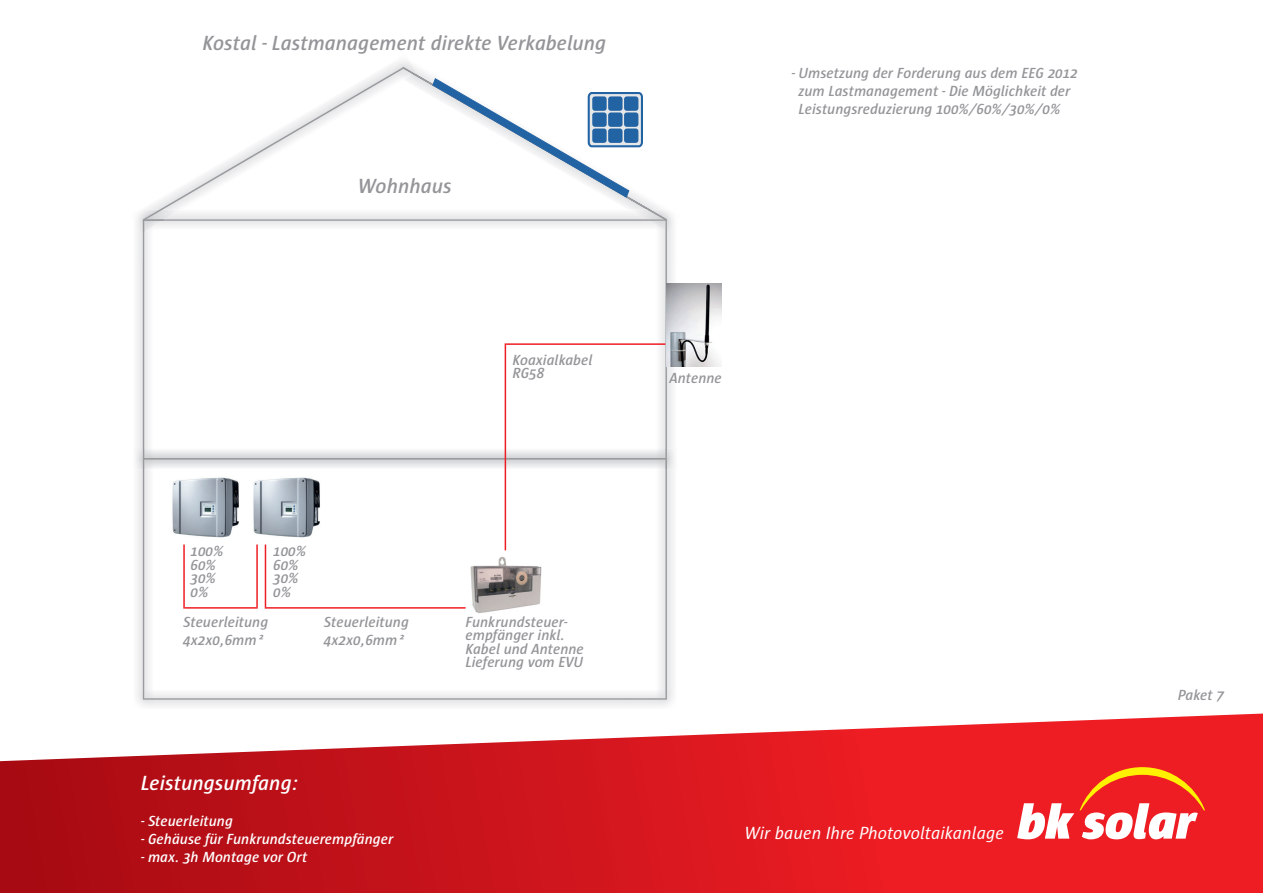
<style>
.page{position:relative;width:1263px;height:893px;background:#fff}
.page>*{position:absolute;margin:0;border:0;box-sizing:border-box;transform-origin:0 0}
.t1{font:italic 600 21px "Sun";color:#939598}
.t2{font:italic 600 21px "Sun";color:#fff}
.t3{font:italic 18px "Sun";color:#fff}
.t4{font:italic 600 15px/13.5px "Sun";color:#939598}
.t5{font:italic 600 15px "Sun";color:#fff}
</style>
<div class="page">
<div style="left:137px;top:469px;width:490px;height:237px;background:#eeeeef"></div>
<svg style="left:143px;top:469px;width:524px;height:231px"></svg>
<img style="left:135px;top:448px;width:542px;height:21px">
<img style="left:143px;top:459px;width:524px;height:10px">
<svg style="left:143px;top:222px;width:524px;height:237px"></svg>
<img style="left:136px;top:212px;width:46px;height:21px">
<img style="left:143px;top:222px;width:22px;height:10px">
<svg style="left:141px;top:66px;width:526px;height:156px"></svg>
<div style="left:592px;top:96px;width:15px;height:15px;background:#2263a4;border:5px solid #2263a4"></div>
<svg style="left:608px;top:96px;width:14px;height:15px"></svg>
<svg style="left:624px;top:96px;width:14px;height:15px"></svg>
<div style="left:592px;top:112px;width:15px;height:15px;background:#2263a4;border:5px solid #2263a4"></div>
<svg style="left:608px;top:112px;width:14px;height:15px"></svg>
<svg style="left:624px;top:112px;width:14px;height:15px"></svg>
<svg style="left:592px;top:129px;width:15px;height:14px"></svg>
<div style="left:608px;top:129px;width:14px;height:14px;background:#2263a4;border:5px solid #2263a4"></div>
<div style="left:624px;top:129px;width:14px;height:14px;background:#2263a4;border:5px solid #2263a4"></div>
<img style="left:252px;top:475px;width:69px;height:63px">
<hr style="left:183px;top:544px;width:2px;height:65px;background:#ee1d23">
<img style="left:171px;top:475px;width:69px;height:63px">
<hr style="left:185px;top:607px;width:73px;height:2px;background:#ee1d23">
<hr style="left:256px;top:544px;width:2px;height:63px;background:#ee1d23">
<hr style="left:265px;top:544px;width:1px;height:63px;background:#ee1d23">
<hr style="left:265px;top:607px;width:201px;height:2px;background:#ee1d23">
<img style="left:470px;top:556px;width:72px;height:72px">
<img style="left:666px;top:284px;width:56px;height:83px">
<hr style="left:505px;top:343px;width:1px;height:207px;background:#ee1d23">
<hr style="left:506px;top:343px;width:159px;height:2px;background:#ee1d23">
<svg style="left:0;top:713px;width:1263px;height:180px;background:#da373d"></svg>
<svg style="left:1017px;top:767px;width:188px;height:72px"></svg>
<h1 class="t1" style="left:203px;top:32px;width:405px">Kostal - Lastmanagement direkte Verkabelung</h1>
<h1 class="t1" style="left:358px;top:175px;width:95px">Wohnhaus</h1>
<p class="t4" style="left:513px;top:353px;width:81px">Koaxialkabel<br>RG58</p>
<p class="t4" style="left:669px;top:372px;width:54px">Antenne</p>
<p class="t4" style="left:798px;top:64px;width:281px;line-height:18px;text-indent:-7px">- Umsetzung der Forderung aus dem EEG 2012 zum Lastmanagement - Die Möglichkeit der<br>Leistungsreduzierung 100%/60%/30%/0%</p>
<p class="t4" style="left:191px;top:544px;width:34px">100%<br>60%<br>30%<br>0%</p>
<p class="t4" style="left:273px;top:544px;width:34px">100%<br>60%<br>30%<br>0%</p>
<p class="t4" style="left:183px;top:613px;width:87px;line-height:18px">Steuerleitung<br>4x2x0,6mm²</p>
<p class="t4" style="left:324px;top:613px;width:87px;line-height:18px">Steuerleitung<br>4x2x0,6mm²</p>
<h1 class="t2" style="left:141px;top:771px;width:159px">Leistungsumfang:</h1>
<p class="t5" style="left:141px;top:812px;width:94px">- Steuerleitung</p>
<p class="t5" style="left:141px;top:830px;width:254px">- Gehäuse für Funkrundsteuerempfänger</p>
<p class="t5" style="left:141px;top:848px;width:168px">- max. 3h Montage vor Ort</p>
<p class="t4" style="left:465px;top:615px;width:120px">Funkrundsteuer&shy;empfänger inkl.<br>Kabel und Antenne<br>Lieferung vom EVU</p>
<p class="t3" style="left:744px;top:824px;width:261px">Wir bauen Ihre Photovoltaikanlage</p>
<p class="t4" style="left:1178px;top:688px;width:47px">Paket 7</p>
</div>
